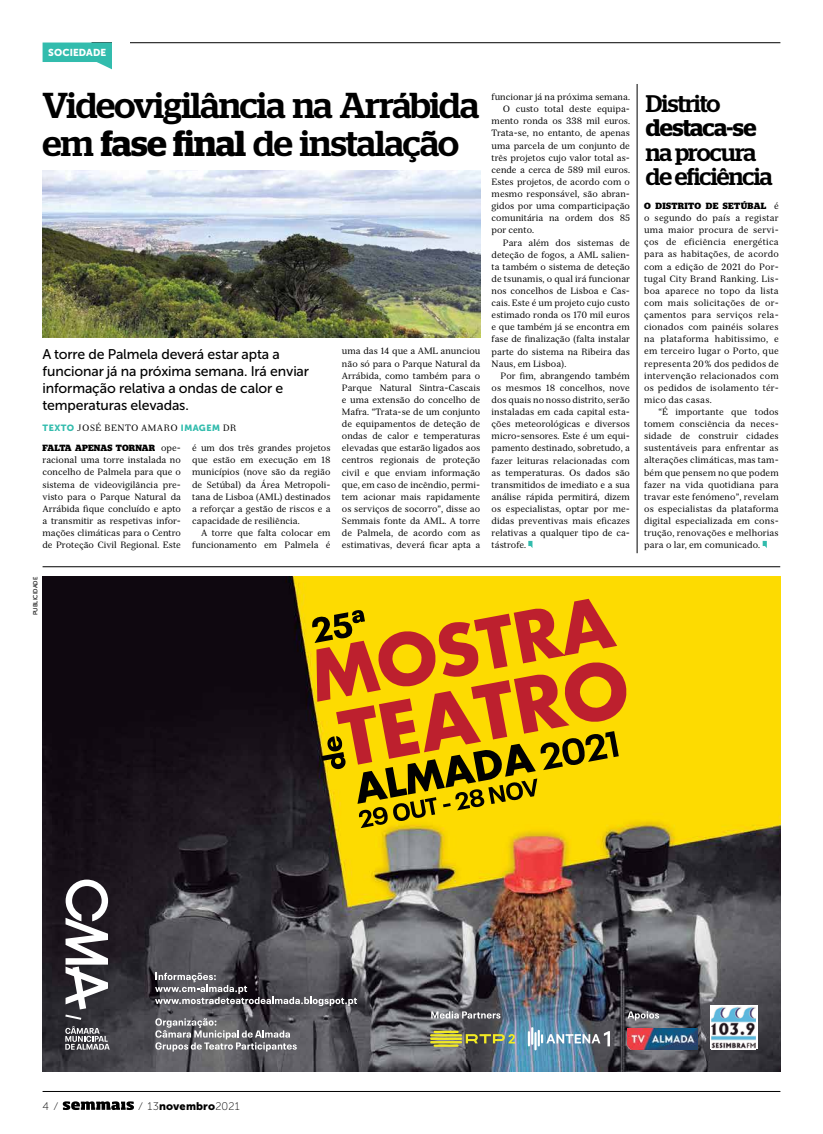
<style>
.page{position:relative;width:823px;height:1134px;background:#fff}
.page>*{position:absolute;margin:0;border:0;box-sizing:border-box;transform-origin:0 0}
.t1{font:500 36px/37px "Stag";letter-spacing:-.025em;color:#000}
.t2{font:500 24px/24.2px "Stag";letter-spacing:-.035em;color:#000}
.t3{font:600 24px "Stag";letter-spacing:-.03em;color:#000}
.t4{font:14px/17px "Museo Sans Cyrl 500";letter-spacing:-.01em;color:#000}
.t5{font:11px "Museo Sans Cyrl 900";letter-spacing:.015em;color:#000}
.t6{font:11px "Museo Sans Cyrl 100";color:#000}
.t7{font:10px "Museo Sans Cyrl 900";letter-spacing:.01em;color:#fff}
.t8{font:9px/12.1px "Serif 12 Beta";color:#000;text-align:justify}
.t9{font:9px "Serif 12 Beta";letter-spacing:.05em;color:#000}
.t10{font:700 9px "Stag";letter-spacing:.02em;color:#000}
.t11{font:700 9px "Stag";letter-spacing:.04em;color:#000}
.t12{font:6px "Museo Sans Cyrl 500";color:#000}
.s1{font-weight:600}
.s2{font-family:"Museo Sans Cyrl 900";color:#32bcad}
.s3{font-family:"Serif 12 Beta";font-weight:400}
.s4{font-family:"Museo Sans Cyrl 100"}
</style>
<div class="page">
<svg style="left:63px;top:1101px;width:71px;height:9px"></svg>
<hr style="left:43px;top:1091px;width:737px;height:1px;background:#000">
<hr style="left:91px;top:43px;width:689px;height:1px;background:#000">
<svg style="left:43px;top:43px;width:69px;height:26px"></svg>
<div style="left:112px;top:42px;width:17px;height:27px;background:#fff"></div>
<svg style="left:528px;top:541px;width:4px;height:7px"></svg>
<img style="left:43px;top:170px;width:437px;height:168px">
<svg style="left:762px;top:541px;width:4px;height:6px"></svg>
<hr style="left:636px;top:84px;width:1px;height:469px;background:#000">
<hr style="left:43px;top:566px;width:736px;height:1px;background:#000">
<img style="left:43px;top:577px;width:737px;height:494px">
<svg style="left:311px;top:599px;width:315px;height:229px;background:#cd900d"></svg>
<svg style="left:65px;top:1026px;width:45px;height:24px"></svg>
<svg style="left:65px;top:879px;width:43px;height:141px"></svg>
<svg style="left:155px;top:1018px;width:141px;height:33px;background:#7f7e82"></svg>
<svg style="left:431px;top:1011px;width:69px;height:8px"></svg>
<svg style="left:465px;top:1034px;width:49px;height:9px"></svg>
<hr style="left:433px;top:1044px;width:25px;height:3px;background:#f2ea25">
<hr style="left:433px;top:1031px;width:25px;height:2px;background:#f2ea25">
<hr style="left:430px;top:1034px;width:32px;height:2px;background:#f2ea25">
<hr style="left:430px;top:1038px;width:32px;height:2px;background:#f2ea25">
<hr style="left:430px;top:1041px;width:32px;height:2px;background:#f2ea25">
<svg style="left:527px;top:1027px;width:82px;height:23px;background:#7f9caf"></svg>
<svg style="left:627px;top:1011px;width:31px;height:9px"></svg>
<img style="left:626px;top:1028px;width:70px;height:21px">
<svg style="left:709px;top:1005px;width:48px;height:44px"></svg>
<img style="left:711px;top:1007px;width:44px;height:42px">
<svg style="left:155px;top:973px;width:202px;height:33px;background:#605f64"></svg>
<p class="t7" style="left:48px;top:47px;width:59px">SOCIEDADE</p>
<h1 class="t1" style="left:43px;top:87px;width:438px">Videovigilância na Arrábida em <span class="s1">fase final</span> de instalação</h1>
<h3 class="t4" style="left:43px;top:346px;width:268px">A torre de Palmela deverá estar apta a funcionar já na próxima semana. Irá enviar informação relativa a ondas de calor e temperaturas elevadas.</h3>
<p class="t9" style="left:43px;top:422px;width:195px"><span class="s2">TEXTO</span> JOSÉ BENTO AMARO <span class="s2">IMAGEM</span> DR</p>
<p class="t10" style="left:43px;top:443px;width:140px">FALTA APENAS TORNAR <span class="s3">ope-</span></p>
<p class="t8" style="left:43px;top:454px;width:140px">racional uma torre instalada no concelho de Palmela para que o sistema de videovigilância pre&shy;visto para o Parque Natural da Arrábida fique concluído e apto a transmitir as respetivas infor&shy;mações climáticas para o Centro de Proteção Civil Regional. Este</p>
<p class="t12" style="left:32px;top:615px;width:40px;rotate:-90deg">PUBLICIDADE</p>
<p class="t8" style="left:192px;top:442px;width:140px">é um dos três grandes projetos que estão em execução em 18 municípios (nove são da região de Setúbal) da Área Metropoli&shy;tana de Lisboa (AML) destinados a reforçar a gestão de riscos e a capacidade de resiliência.</p>
<p class="t8" style="left:192px;top:527px;width:140px;text-align:right">A torre que falta colocar em funcionamento em Palmela é</p>
<p class="t8" style="left:342px;top:345px;width:140px">uma das 14 que a AML anunciou não só para o Parque Natural da Arrábida, como também para o Parque Natural Sintra-Cascais e uma extensão do concelho de Mafra. “Trata-se de um conjunto de equipamentos de deteção de ondas de calor e temperaturas elevadas que estarão ligados aos centros regionais de proteção civil e que enviam informação que, em caso de incêndio, permi&shy;tem acionar mais rapidamente os serviços de socorro”, disse ao Semmais fonte da AML. A torre de Palmela, de acordo com as estimativas, deverá ficar apta a</p>
<p class="t8" style="left:491px;top:91px;width:140px">funcionar já na próxima semana.</p>
<p class="t8" style="left:502px;top:103px;width:128px">O custo total deste equipa-</p>
<p class="t8" style="left:491px;top:115px;width:140px">mento ronda os 338 mil euros.</p>
<p class="t8" style="left:491px;top:127px;width:140px">Trata-se, no entanto, de apenas</p>
<p class="t8" style="left:491px;top:139px;width:140px">uma parcela de um conjunto de</p>
<p class="t8" style="left:491px;top:152px;width:140px">três projetos cujo valor total as-</p>
<p class="t8" style="left:491px;top:164px;width:140px">cende a cerca de 589 mil euros.</p>
<p class="t8" style="left:491px;top:176px;width:140px">Estes projetos, de acordo com o</p>
<p class="t8" style="left:491px;top:188px;width:140px">mesmo responsável, são abran-</p>
<p class="t8" style="left:491px;top:200px;width:140px">gidos por uma comparticipação</p>
<p class="t8" style="left:491px;top:212px;width:140px">comunitária na ordem dos 85</p>
<p class="t8" style="left:491px;top:224px;width:44px">por cento.</p>
<p class="t8" style="left:502px;top:236px;width:128px">Para além dos sistemas de</p>
<p class="t8" style="left:491px;top:248px;width:140px">deteção de fogos, a AML salien-</p>
<p class="t8" style="left:491px;top:261px;width:140px">ta também o sistema de deteção</p>
<p class="t8" style="left:491px;top:273px;width:140px">de tsunamis, o qual irá funcionar</p>
<p class="t8" style="left:491px;top:285px;width:140px">nos concelhos de Lisboa e Cas-</p>
<p class="t8" style="left:491px;top:297px;width:140px">cais. Este é um projeto cujo custo</p>
<p class="t8" style="left:491px;top:309px;width:140px">estimado ronda os 170 mil euros</p>
<p class="t8" style="left:491px;top:321px;width:140px">e que também já se encontra em</p>
<p class="t8" style="left:491px;top:333px;width:140px">fase de finalização (falta instalar</p>
<p class="t8" style="left:491px;top:345px;width:140px">parte do sistema na Ribeira das</p>
<p class="t8" style="left:491px;top:357px;width:76px">Naus, em Lisboa).</p>
<p class="t8" style="left:500px;top:370px;width:131px">Por fim, abrangendo também</p>
<p class="t8" style="left:491px;top:382px;width:140px">os mesmos 18 concelhos, nove</p>
<p class="t8" style="left:491px;top:394px;width:140px">dos quais no nosso distrito, serão</p>
<p class="t8" style="left:491px;top:406px;width:140px">instaladas em cada capital esta-</p>
<p class="t8" style="left:491px;top:418px;width:140px">ções meteorológicas e diversos</p>
<p class="t8" style="left:491px;top:430px;width:140px">micro-sensores. Este é um equi-</p>
<p class="t8" style="left:491px;top:442px;width:140px">pamento destinado, sobretudo, a</p>
<p class="t8" style="left:491px;top:454px;width:140px">fazer leituras relacionadas com</p>
<p class="t8" style="left:491px;top:466px;width:140px">as temperaturas. Os dados são</p>
<p class="t8" style="left:491px;top:479px;width:140px">transmitidos de imediato e a sua</p>
<p class="t8" style="left:491px;top:491px;width:140px">análise rápida permitirá, dizem</p>
<p class="t8" style="left:491px;top:503px;width:140px">os especialistas, optar por me-</p>
<p class="t8" style="left:491px;top:515px;width:140px">didas preventivas mais eficazes</p>
<p class="t8" style="left:491px;top:527px;width:140px">relativas a qualquer tipo de ca-</p>
<p class="t8" style="left:491px;top:539px;width:36px">tástrofe.</p>
<h2 class="t2" style="left:645px;top:91px;width:76px">Distrito</h2>
<h2 class="t3" style="left:645px;top:114px;width:112px">destaca-se</h2>
<h2 class="t2" style="left:645px;top:140px;width:128px">na procura de eficiência</h2>
<p class="t11" style="left:644px;top:201px;width:136px">O DISTRITO DE SETÚBAL <span class="s3">é</span></p>
<p class="t8" style="left:643px;top:212px;width:136px">o segundo do país a registar uma maior procura de servi&shy;ços de eficiência energética para as habitações, de acordo com a edição de 2021 do Por&shy;tugal City Brand Ranking. Lis&shy;boa aparece no topo da lista com mais solicitações de or&shy;çamentos para serviços rela&shy;cionados com painéis solares na plataforma habitissimo, e em terceiro lugar o Porto, que representa 20% dos pedidos de intervenção relacionados com os pedidos de isolamento tér&shy;mico das casas.</p>
<p class="t8" style="left:643px;top:406px;width:136px;text-indent:14px">“É importante que todos tomem consciência da neces&shy;sidade de construir cidades sustentáveis para enfrentar as alterações climáticas, mas tam&shy;bém que pensem no que podem fazer na vida quotidiana para travar este fenómeno”, revelam os especialistas da plataforma digital especializada em cons&shy;trução, renovações e melhorias para o lar, em comunicado.</p>
<p class="t6" style="left:43px;top:1100px;width:16px">4 ⁄</p>
<p class="t5" style="left:140px;top:1100px;width:101px"><span class="s4">⁄ 13</span>novembro<span class="s4">2021</span></p>
</div>
